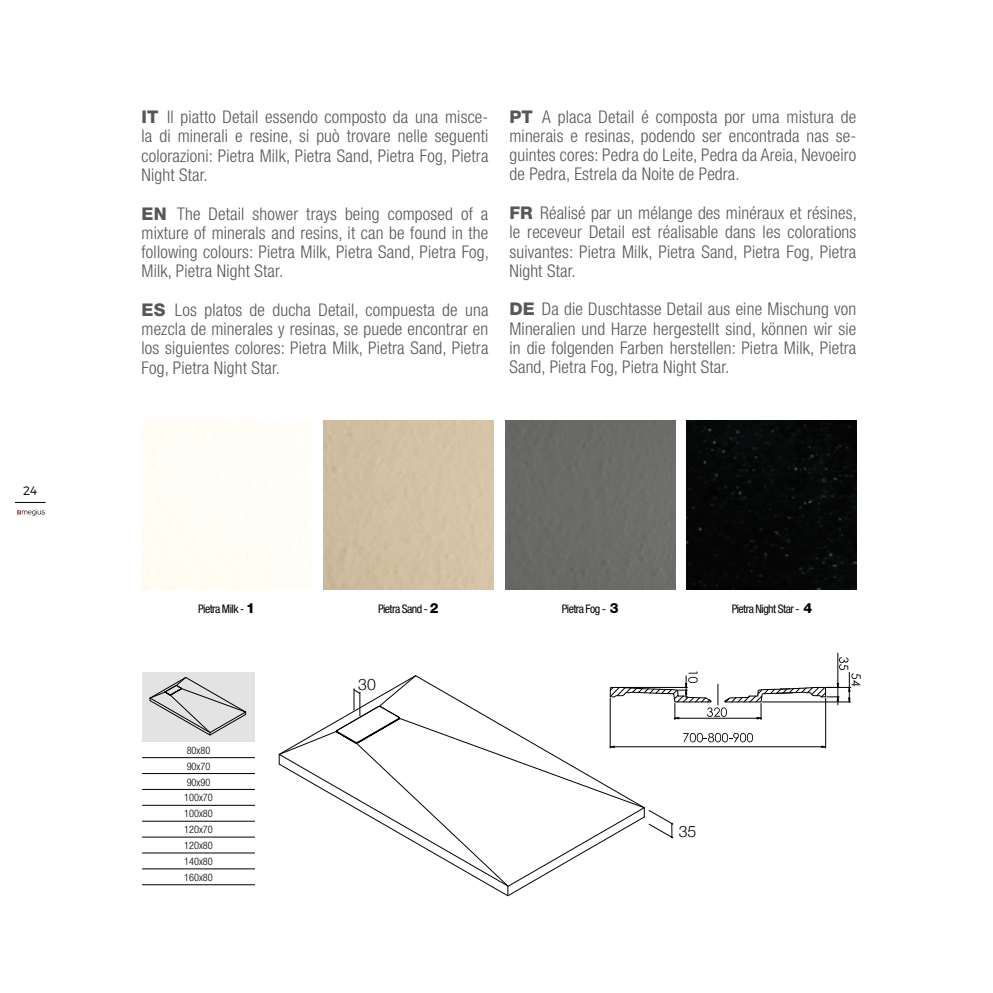
<style>
.page{position:relative;width:993px;height:993px;background:#fff}
.page>*{position:absolute;margin:0;border:0;box-sizing:border-box;transform-origin:0 0}
.t1{font:300 condensed 17.5px/19.2px "Helvetica Neue";letter-spacing:.01em;color:#575756;text-align:justify}
.t2{font:300 15.75px "Helvetica Neue";color:#000}
.t3{font:300 12.25px "Montserrat";color:#000}
.t4{font:condensed 11.9px "Helvetica Neue";letter-spacing:-.05em;color:#000}
.t5{font:300 condensed 10.33px/15.9px "Helvetica Neue";color:#000}
.s1{font-weight:800;font-stretch:normal}
.s2{font-weight:800;font-stretch:normal;font-size:14px}
</style>
<div class="page">
<hr style="left:15px;top:502px;width:31px;height:1px;background:#000">
<svg style="left:17px;top:509px;width:28px;height:6px"></svg>
<div style="left:686px;top:420px;width:170px;height:169px;background:#060807"></div>
<div style="left:505px;top:420px;width:170px;height:169px;background:#6a6b67"></div>
<svg style="left:279px;top:675px;width:136px;height:168px"></svg>
<svg style="left:336px;top:688px;width:64px;height:55px"></svg>
<div style="left:142px;top:672px;width:113px;height:69px;background:#e3e3e3"></div>
<hr style="left:142px;top:757px;width:113px;height:1px;background:#000">
<hr style="left:142px;top:772px;width:113px;height:1px;background:#000">
<hr style="left:142px;top:788px;width:113px;height:1px;background:#000">
<hr style="left:142px;top:804px;width:113px;height:1px;background:#000">
<hr style="left:142px;top:820px;width:113px;height:1px;background:#000">
<hr style="left:142px;top:836px;width:113px;height:1px;background:#000">
<hr style="left:142px;top:852px;width:113px;height:1px;background:#000">
<hr style="left:142px;top:868px;width:113px;height:1px;background:#000">
<hr style="left:142px;top:884px;width:113px;height:1px;background:#000">
<svg style="left:150px;top:677px;width:96px;height:57px"></svg>
<svg style="left:415px;top:652px;width:445px;height:242px"></svg>
<p class="t3" style="left:23px;top:483px;width:16px">24</p>
<p class="t1" style="left:141px;top:107px;width:348px"><span class="s1">IT</span> Il piatto Detail essendo composto da una misce&shy;la di minerali e resine, si può trovare nelle seguenti colorazioni: Pietra Milk, Pietra Sand, Pietra Fog, Pietra Night Star.</p>
<p class="t1" style="left:141px;top:203px;width:349px"><span class="s1">EN</span> The Detail shower trays being composed of a mixture of minerals and resins, it can be found in the following colours: Pietra Milk, Pietra Sand, Pietra Fog, Milk, Pietra Night Star.</p>
<p class="t1" style="left:141px;top:300px;width:348px"><span class="s1">ES</span> Los platos de ducha Detail, compuesta de una mezcla de minerales y resinas, se puede encontrar en los siguientes colores: Pietra Milk, Pietra Sand, Pietra Fog, Pietra Night Star.</p>
<p class="t1" style="left:509px;top:107px;width:348px"><span class="s1">PT</span> A placa Detail é composta por uma mistura de minerais e resinas, podendo ser encontrada nas se&shy;guintes cores: Pedra do Leite, Pedra da Areia, Nevoeiro de Pedra, Estrela da Noite de Pedra.</p>
<p class="t1" style="left:509px;top:203px;width:349px"><span class="s1">FR</span> Réalisé par un mélange des minéraux et résines, le receveur Detail est réalisable dans les colorations suivantes: Pietra Milk, Pietra Sand, Pietra Fog, Pietra Night Star.</p>
<p class="t1" style="left:509px;top:299px;width:348px"><span class="s1">DE</span> Da die Duschtasse Detail aus eine Mischung von Mineralien und Harze hergestellt sind, können wir sie in die folgenden Farben herstellen: Pietra Milk, Pietra Sand, Pietra Fog, Pietra Night Star.</p>
<p class="t4" style="left:198px;top:601px;width:58px">Pietra Milk - <span class="s2">1</span></p>
<p class="t4" style="left:378px;top:601px;width:62px">Pietra Sand - <span class="s2">2</span></p>
<p class="t4" style="left:561px;top:601px;width:58px">Pietra Fog - <span class="s2">3</span></p>
<p class="t4" style="left:731px;top:601px;width:82px">Pietra Night Star - <span class="s2">4</span></p>
<p class="t5" style="left:184px;top:741px;width:30px">80x80<br>90x70<br>90x90<br>100x70<br>100x80<br>120x70<br>120x80<br>140x80<br>160x80</p>
<p class="t2" style="left:358px;top:672px;width:19px">30</p>
<p class="t2" style="left:678px;top:818px;width:19px">35</p>
</div>
